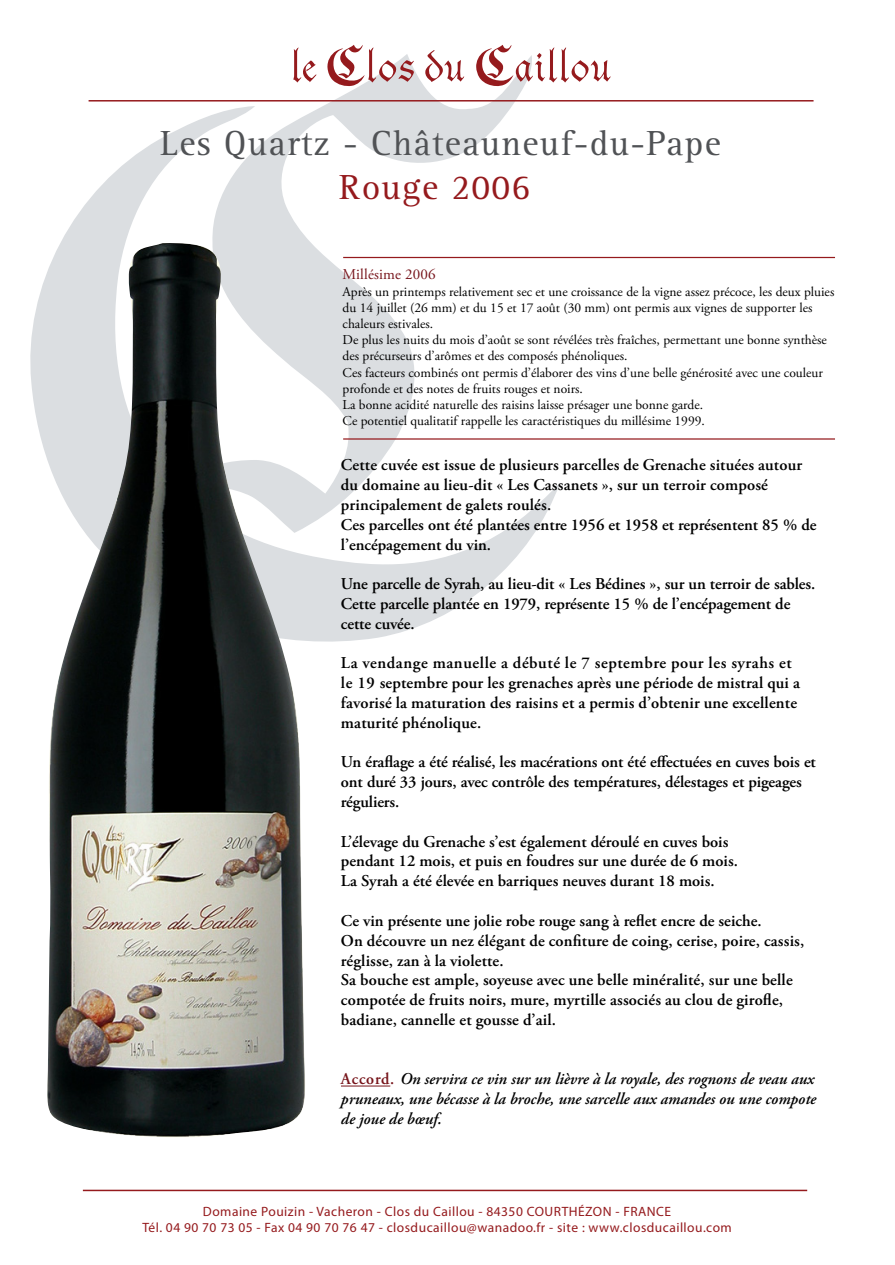
<style>
.page{position:relative;width:895px;height:1265px;background:#fff}
.page>*{position:absolute;margin:0;border:0;box-sizing:border-box;transform-origin:0 0}
.t1{font:36px "Rotis Serif";letter-spacing:.035em;color:#505255}
.t2{font:36px "Rotis Serif";letter-spacing:.035em;color:#951a1d}
.t3{font:600 16.5px/19.8px "Adobe Garamond Pro";color:#000}
.t4{font:italic 600 16.5px/19.8px "Adobe Garamond Pro";color:#000}
.t5{font:15px "Adobe Garamond Pro";letter-spacing:.01em;color:#77151c}
.t6{font:13.5px/16.2px "Adobe Garamond Pro";color:#000}
.t7{font:13.5px/16.2px "Myriad Pro";letter-spacing:.035em;color:#951a1d;text-align:center}
.s1{font-style:normal;color:#77151b}
</style>
<div class="page">
<svg style="left:183px;top:70px;width:351px;height:36px"></svg>
<svg style="left:30px;top:106px;width:530px;height:536px"></svg>
<hr style="left:89px;top:100px;width:724px;height:1px;background:#951a1d">
<hr style="left:83px;top:1189px;width:724px;height:2px;background:#951a1d">
<svg style="left:293px;top:48px;width:23px;height:34px"></svg>
<svg style="left:424px;top:50px;width:40px;height:32px"></svg>
<svg style="left:327px;top:45px;width:87px;height:42px"></svg>
<svg style="left:476px;top:45px;width:134px;height:42px"></svg>
<hr style="left:341px;top:1085px;width:49px;height:1px;background:#77151b">
<hr style="left:343px;top:257px;width:491px;height:1px;background:#951a1d">
<hr style="left:343px;top:438px;width:491px;height:1px;background:#951a1d">
<img style="left:45px;top:243px;width:262px;height:895px">
<h1 class="t1" style="left:160px;top:130px;width:562px">Les Quartz - Châteauneuf-du-Pape</h1>
<h1 class="t2" style="left:339px;top:173px;width:192px">Rouge 2006</h1>
<p class="t5" style="left:342px;top:268px;width:94px">Millésime 2006</p>
<p class="t6" style="left:342px;top:284px;width:493px">Après un printemps relativement sec et une croissance de la vigne assez précoce, les deux pluies du 14 juillet (26 mm) et du 15 et 17 août (30 mm) ont permis aux vignes de supporter les chaleurs estivales.<br>De plus les nuits du mois d’août se sont révélées très fraîches, permettant une bonne synthèse des précurseurs d’arômes et des composés phénoliques.<br>Ces facteurs combinés ont permis d’élaborer des vins d’une belle générosité avec une couleur profonde et des notes de fruits rouges et noirs.<br>La bonne acidité naturelle des raisins laisse présager une bonne garde.<br>Ce potentiel qualitatif rappelle les caractéristiques du millésime 1999.</p>
<p class="t3" style="left:341px;top:456px;width:477px">Cette cuvée est issue de plusieurs parcelles de Grenache situées autour du domaine au lieu-dit « Les Cassanets », sur un terroir composé principalement de galets roulés.<br>Ces parcelles ont été plantées entre 1956 et 1958 et représentent 85 % de l’encépagement du vin.</p>
<p class="t3" style="left:341px;top:575px;width:476px">Une parcelle de Syrah, au lieu-dit « Les Bédines », sur un terroir de sables.<br>Cette parcelle plantée en 1979, représente 15 % de l’encépagement de cette cuvée.</p>
<p class="t3" style="left:341px;top:654px;width:460px">La vendange manuelle a débuté le 7 septembre pour les syrahs et le 19 septembre pour les grenaches après une période de mistral qui a favorisé la maturation des raisins et a permis d’obtenir une excellente maturité phénolique.</p>
<p class="t3" style="left:341px;top:753px;width:476px">Un éraflage a été réalisé, les macérations ont été effectuées en cuves bois et ont duré 33 jours, avec contrôle des températures, délestages et pigeages réguliers.</p>
<p class="t3" style="left:341px;top:833px;width:398px">L’élevage du Grenache s’est également déroulé en cuves bois pendant 12 mois, et puis en foudres sur une durée de 6 mois.<br>La Syrah a été élevée en barriques neuves durant 18 mois.</p>
<p class="t3" style="left:341px;top:912px;width:465px">Ce vin présente une jolie robe rouge sang à reflet encre de seiche.<br>On découvre un nez élégant de confiture de coing, cerise, poire, cassis, réglisse, zan à la violette.<br>Sa bouche est ample, soyeuse avec une belle minéralité, sur une belle compotée de fruits noirs, mure, myrtille associés au clou de girofle, badiane, cannelle et gousse d’ail.</p>
<p class="t4" style="left:341px;top:1070px;width:476px"><span class="s1">Accord.</span> On servira ce vin sur un lièvre à la royale, des rognons de veau aux pruneaux, une bécasse à la broche, une sarcelle aux amandes ou une compote de joue de bœuf.</p>
<p class="t7" style="left:142px;top:1202px;width:591px">Domaine Pouizin - Vacheron - Clos du Caillou - 84350 COURTHÉZON - FRANCE<br>Tél. 04 90 70 73 05 - Fax 04 90 70 76 47 - closducaillou@wanadoo.fr - site : www.closducaillou.com</p>
</div>
